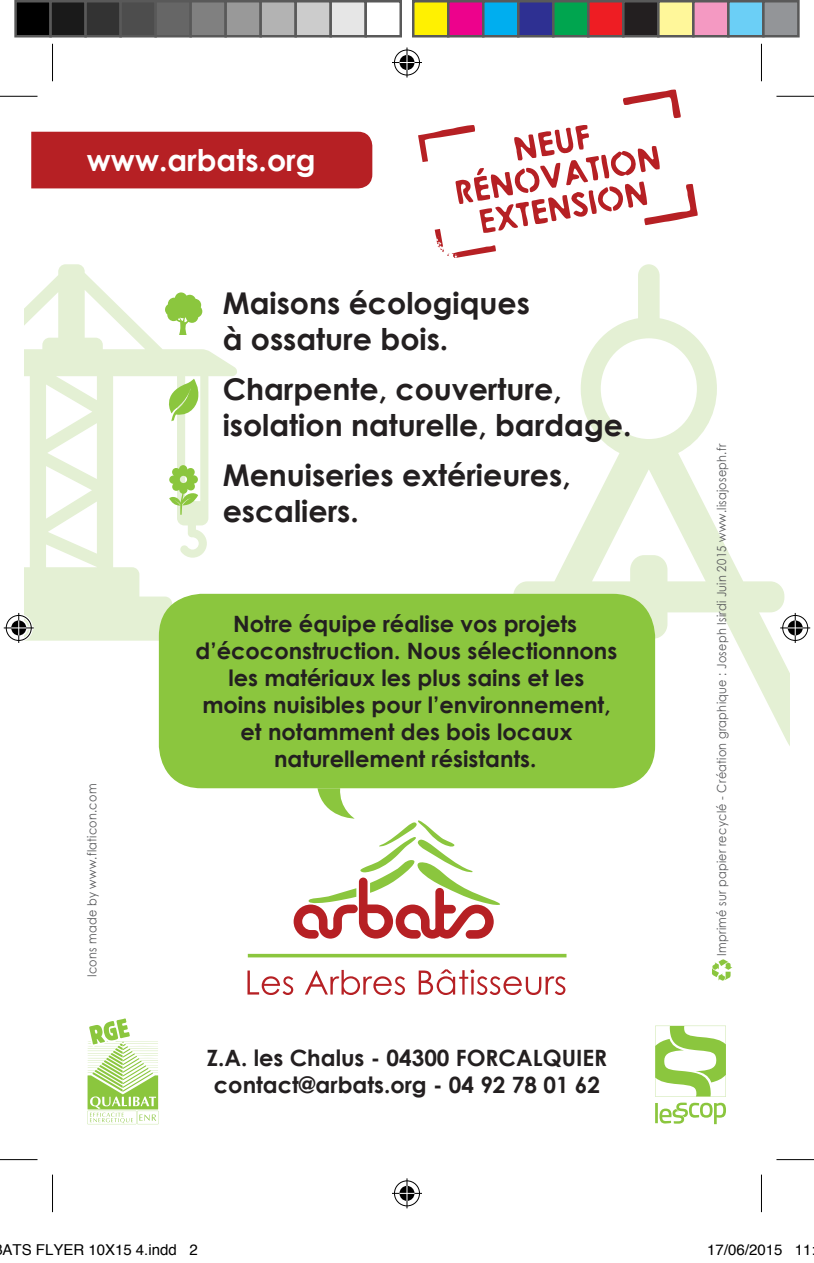
<style>
.page{position:relative;width:814px;height:1263px;background:#fff}
.page>*{position:absolute;margin:0;border:0;box-sizing:border-box;transform-origin:0 0}
.t1{font:700 30px/36px "Century Gothic";color:#231f20}
.t2{font:700 30px "Century Gothic";color:#fff}
.t3{font:700 22.5px/27px "Century Gothic";color:#231f20;text-align:center}
.t4{font:15px "Helvetica";color:#000}
.t5{font:12.5px "Century Gothic";letter-spacing:.025em;color:#57585a;scale:.9 1}
</style>
<div class="page">
<svg style="left:470px;top:264px;width:320px;height:514px"></svg>
<svg style="left:24px;top:264px;width:259px;height:376px"></svg>
<svg style="left:165px;top:292px;width:37px;height:43px"></svg>
<svg style="left:160px;top:379px;width:40px;height:42px"></svg>
<svg style="left:169px;top:465px;width:29px;height:50px"></svg>
<div style="left:159px;top:594px;width:496px;height:194px;background:#8bc63e;border-radius:43px"></div>
<svg style="left:317px;top:788px;width:38px;height:30px"></svg>
<svg style="left:247px;top:954px;width:318px;height:41px"></svg>
<svg style="left:248px;top:820px;width:318px;height:137px"></svg>
<div style="left:31px;top:132px;width:341px;height:56px;background:#b62024"></div>
<svg style="left:418px;top:89px;width:280px;height:169px"></svg>
<svg style="left:712px;top:959px;width:20px;height:22px"></svg>
<svg style="left:655px;top:1025px;width:71px;height:99px"></svg>
<svg style="left:87px;top:1018px;width:71px;height:106px"></svg>
<hr style="left:0;top:96px;width:38px;height:1px;background:#000">
<hr style="left:776px;top:96px;width:38px;height:1px;background:#000">
<hr style="left:0;top:1159px;width:38px;height:1px;background:#000">
<hr style="left:776px;top:1159px;width:38px;height:1px;background:#000">
<hr style="left:52px;top:44px;width:1px;height:37px;background:#000">
<hr style="left:52px;top:1174px;width:1px;height:38px;background:#000">
<hr style="left:761px;top:44px;width:1px;height:37px;background:#000">
<hr style="left:761px;top:1174px;width:1px;height:38px;background:#000">
<div style="left:393px;top:48px;width:28px;height:29px;border:3px solid #fff;border-radius:50%"></div>
<hr style="left:392px;top:61px;width:30px;height:3px;background:#fff">
<hr style="left:405px;top:47px;width:3px;height:30px;background:#fff">
<div style="left:398px;top:53px;width:18px;height:19px;border:3px solid #fff;border-radius:50%"></div>
<div style="left:394px;top:50px;width:26px;height:25px;border:1px solid #000;border-radius:50%"></div>
<hr style="left:392px;top:62px;width:30px;height:1px;background:#000">
<hr style="left:406px;top:47px;width:1px;height:30px;background:#000">
<svg style="left:399px;top:55px;width:15px;height:15px"></svg>
<div style="left:393px;top:1179px;width:28px;height:28px;border:3px solid #fff;border-radius:50%"></div>
<svg style="left:392px;top:1191px;width:30px;height:4px"></svg>
<hr style="left:405px;top:1178px;width:3px;height:30px;background:#fff">
<div style="left:398px;top:1184px;width:18px;height:18px;border:3px solid #fff;border-radius:50%"></div>
<div style="left:394px;top:1180px;width:26px;height:26px;border:1px solid #000;border-radius:50%"></div>
<hr style="left:392px;top:1193px;width:30px;height:1px;background:#000">
<hr style="left:406px;top:1178px;width:1px;height:30px;background:#000">
<svg style="left:399px;top:1185px;width:15px;height:15px"></svg>
<div style="left:5px;top:614px;width:28px;height:28px;border:3px solid #fff;border-radius:50%"></div>
<hr style="left:4px;top:626px;width:30px;height:3px;background:#fff">
<hr style="left:17px;top:613px;width:3px;height:30px;background:#fff">
<div style="left:10px;top:619px;width:18px;height:18px;border:3px solid #fff;border-radius:50%"></div>
<div style="left:6px;top:615px;width:26px;height:26px;border:1px solid #000;border-radius:50%"></div>
<hr style="left:4px;top:627px;width:30px;height:1px;background:#000">
<hr style="left:18px;top:613px;width:1px;height:30px;background:#000">
<svg style="left:11px;top:620px;width:15px;height:15px"></svg>
<div style="left:781px;top:614px;width:28px;height:28px;border:3px solid #fff;border-radius:50%"></div>
<hr style="left:780px;top:626px;width:30px;height:3px;background:#fff">
<hr style="left:793px;top:613px;width:3px;height:30px;background:#fff">
<div style="left:786px;top:619px;width:18px;height:18px;border:3px solid #fff;border-radius:50%"></div>
<div style="left:782px;top:615px;width:26px;height:26px;border:1px solid #000;border-radius:50%"></div>
<hr style="left:780px;top:627px;width:30px;height:1px;background:#000">
<hr style="left:794px;top:613px;width:1px;height:30px;background:#000">
<svg style="left:787px;top:620px;width:15px;height:15px"></svg>
<div style="left:16px;top:1px;width:35px;height:35px;background:#000"></div>
<div style="left:14px;top:0;width:38px;height:37px;border:2px solid #595959"></div>
<div style="left:51px;top:1px;width:35px;height:35px;background:#1a1a1a"></div>
<div style="left:49px;top:0;width:38px;height:37px;border:2px solid #595959"></div>
<div style="left:86px;top:1px;width:35px;height:35px;background:#333"></div>
<div style="left:84px;top:0;width:38px;height:37px;border:2px solid #595959"></div>
<div style="left:121px;top:1px;width:35px;height:35px;background:#4d4d4d"></div>
<div style="left:119px;top:0;width:38px;height:37px;border:2px solid #595959"></div>
<div style="left:156px;top:1px;width:35px;height:35px;background:#666"></div>
<div style="left:154px;top:0;width:38px;height:37px;border:2px solid #595959"></div>
<div style="left:191px;top:1px;width:35px;height:35px;background:#808080"></div>
<div style="left:189px;top:0;width:38px;height:37px;border:2px solid #595959"></div>
<div style="left:226px;top:1px;width:35px;height:35px;background:#999"></div>
<div style="left:224px;top:0;width:38px;height:37px;border:2px solid #595959"></div>
<div style="left:261px;top:1px;width:35px;height:35px;background:#b3b3b3"></div>
<div style="left:259px;top:0;width:38px;height:37px;border:2px solid #595959"></div>
<div style="left:296px;top:1px;width:35px;height:35px;background:#ccc"></div>
<div style="left:294px;top:0;width:38px;height:37px;border:2px solid #595959"></div>
<div style="left:331px;top:1px;width:35px;height:35px;background:#e6e6e6"></div>
<div style="left:329px;top:0;width:38px;height:37px;border:2px solid #595959"></div>
<div style="left:364px;top:0;width:38px;height:37px;border:2px solid #595959"></div>
<div style="left:413px;top:1px;width:35px;height:35px;background:#fff101"></div>
<div style="left:412px;top:0;width:37px;height:37px;border:2px solid #595959"></div>
<div style="left:448px;top:1px;width:35px;height:35px;background:#ed028c"></div>
<div style="left:447px;top:0;width:37px;height:37px;border:2px solid #595959"></div>
<div style="left:483px;top:1px;width:35px;height:35px;background:#00aeef"></div>
<div style="left:482px;top:0;width:37px;height:37px;border:2px solid #595959"></div>
<div style="left:518px;top:1px;width:35px;height:35px;background:#2e3092"></div>
<div style="left:517px;top:0;width:37px;height:37px;border:2px solid #595959"></div>
<div style="left:553px;top:1px;width:35px;height:35px;background:#00a54f"></div>
<div style="left:552px;top:0;width:37px;height:37px;border:2px solid #595959"></div>
<div style="left:588px;top:1px;width:35px;height:35px;background:#ee1d23"></div>
<div style="left:587px;top:0;width:37px;height:37px;border:2px solid #595959"></div>
<div style="left:623px;top:1px;width:35px;height:35px;background:#231f20"></div>
<div style="left:622px;top:0;width:37px;height:37px;border:2px solid #595959"></div>
<div style="left:658px;top:1px;width:35px;height:35px;background:#fff79a"></div>
<div style="left:657px;top:0;width:37px;height:37px;border:2px solid #595959"></div>
<div style="left:693px;top:1px;width:35px;height:35px;background:#f499c2"></div>
<div style="left:692px;top:0;width:37px;height:37px;border:2px solid #595959"></div>
<div style="left:728px;top:1px;width:35px;height:35px;background:#6bcff6"></div>
<div style="left:727px;top:0;width:37px;height:37px;border:2px solid #595959"></div>
<div style="left:763px;top:1px;width:35px;height:35px;background:#939598"></div>
<div style="left:762px;top:0;width:37px;height:37px;border:2px solid #595959"></div>
<h1 class="t2" style="left:87px;top:141px;width:230px">www.arbats.org</h1>
<h1 class="t1" style="left:223px;top:284px;width:309px">Maisons écologiques à ossature bois.</h1>
<h1 class="t1" style="left:223px;top:370px;width:410px">Charpente, couverture, isolation naturelle, bardage.</h1>
<h1 class="t1" style="left:223px;top:457px;width:350px">Menuiseries extérieures, escaliers.</h1>
<p class="t5" style="left:84px;top:977px;width:216px;rotate:-90deg">Icons made by www.flaticon.com</p>
<p class="t3" style="left:195px;top:610px;width:423px">Notre équipe réalise vos projets d’écoconstruction. Nous sélectionnons les matériaux les plus sains et les moins nuisibles pour l’environnement, et notamment des bois locaux naturellement résistants.</p>
<p class="t3" style="left:207px;top:1044px;width:402px">Z.A. les Chalus - 04300 FORCALQUIER contact@arbats.org - 04 92 78 01 62</p>
<p class="t5" style="left:714px;top:955px;width:570px;rotate:-90deg">Imprimé sur papier recyclé - Création graphique : Joseph Isirdi Juin 2015 www.lisajoseph.fr</p>
<p class="t4" style="left:2px;top:1238px;width:197px">ATS FLYER 10X15 4.indd 2</p>
<p class="t4" style="left:707px;top:1238px;width:106px">17/06/2015 11</p>
</div>
